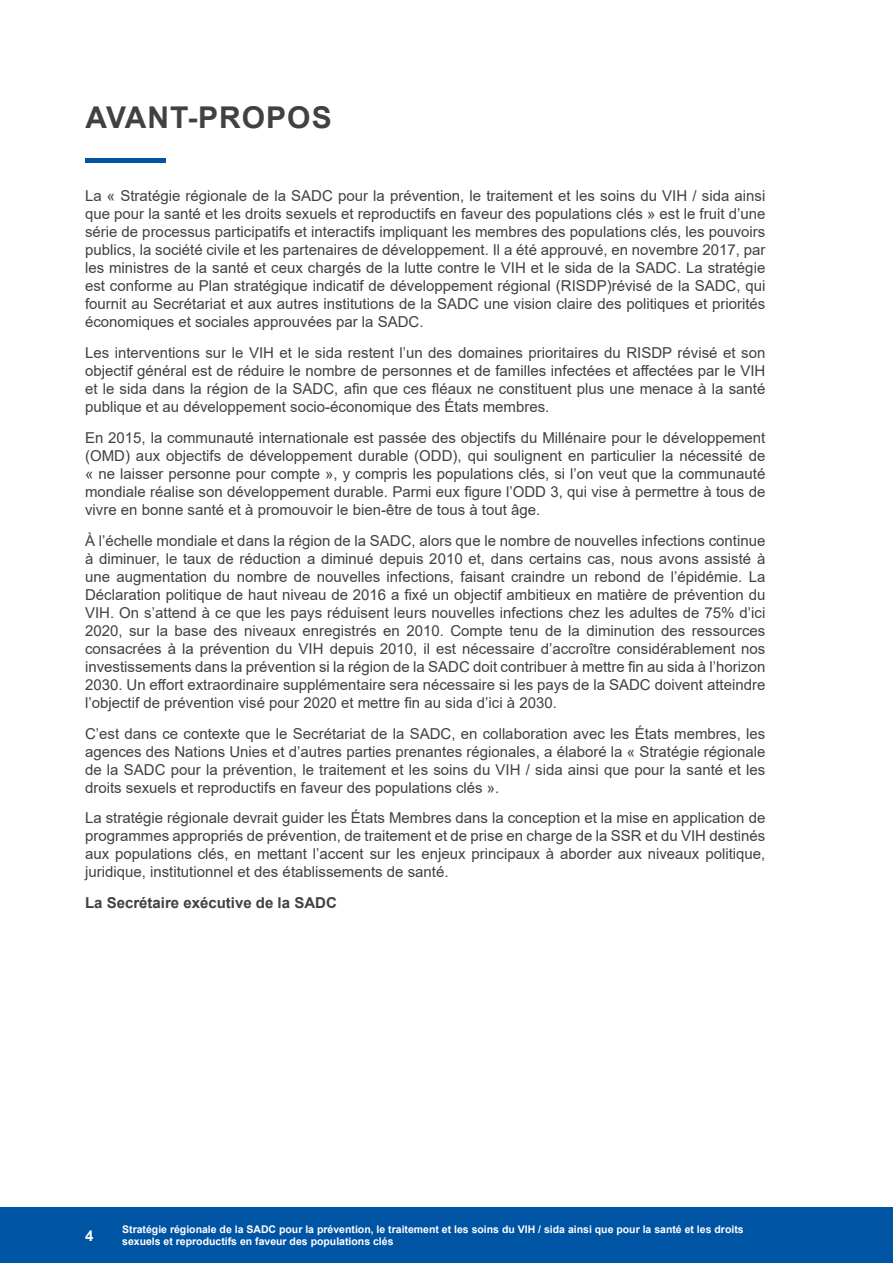
<style>
.page{position:relative;width:893px;height:1263px;background:#fff}
.page>*{position:absolute;margin:0;border:0;box-sizing:border-box;transform-origin:0 0}
.t1{font:700 30px "Arial";letter-spacing:.035em;color:#414042}
.t2{font:15px/18px "Arial";color:#414042;text-align:justify}
.t3{font:700 15px "Arial";color:#414042}
.t4{font:700 15px "Arial";color:#fff}
.t5{font:700 10.5px/12.6px "Arial";color:#fff}
</style>
<div class="page">
<div style="left:0;top:1207px;width:893px;height:56px;background:#0054a4"></div>
<hr style="left:85px;top:159px;width:81px;height:4px;background:#0054a4">
<h1 class="t1" style="left:86px;top:96px;width:248px">AVANT-PROPOS</h1>
<p class="t2" style="left:85px;top:187px;width:682px">La « Stratégie régionale de la SADC pour la prévention, le traitement et les soins du VIH / sida ainsi que pour la santé et les droits sexuels et reproductifs en faveur des populations clés » est le fruit d’une série de processus participatifs et interactifs impliquant les membres des populations clés, les pouvoirs publics, la société civile et les partenaires de développement. Il a été approuvé, en novembre 2017, par les ministres de la santé et ceux chargés de la lutte contre le VIH et le sida de la SADC. La stratégie est conforme au Plan stratégique indicatif de développement régional (RISDP)révisé de la SADC, qui fournit au Secrétariat et aux autres institutions de la SADC une vision claire des politiques et priorités économiques et sociales approuvées par la SADC.</p>
<p class="t2" style="left:85px;top:344px;width:682px">Les interventions sur le VIH et le sida restent l’un des domaines prioritaires du RISDP révisé et son objectif général est de réduire le nombre de personnes et de familles infectées et affectées par le VIH et le sida dans la région de la SADC, afin que ces fléaux ne constituent plus une menace à la santé publique et au développement socio-économique des États membres.</p>
<p class="t2" style="left:85px;top:429px;width:682px">En 2015, la communauté internationale est passée des objectifs du Millénaire pour le développement (OMD) aux objectifs de développement durable (ODD), qui soulignent en particulier la nécessité de « ne laisser personne pour compte », y compris les populations clés, si l’on veut que la communauté mondiale réalise son développement durable. Parmi eux figure l’ODD 3, qui vise à permettre à tous de vivre en bonne santé et à promouvoir le bien-être de tous à tout âge.</p>
<p class="t2" style="left:85px;top:531px;width:682px">À l’échelle mondiale et dans la région de la SADC, alors que le nombre de nouvelles infections continue à diminuer, le taux de réduction a diminué depuis 2010 et, dans certains cas, nous avons assisté à une augmentation du nombre de nouvelles infections, faisant craindre un rebond de l’épidémie. La Déclaration politique de haut niveau de 2016 a fixé un objectif ambitieux en matière de prévention du VIH. On s’attend à ce que les pays réduisent leurs nouvelles infections chez les adultes de 75% d’ici 2020, sur la base des niveaux enregistrés en 2010. Compte tenu de la diminution des ressources consacrées à la prévention du VIH depuis 2010, il est nécessaire d’accroître considérablement nos investissements dans la prévention si la région de la SADC doit contribuer à mettre fin au sida à l’horizon 2030. Un effort extraordinaire supplémentaire sera nécessaire si les pays de la SADC doivent atteindre l’objectif de prévention visé pour 2020 et mettre fin au sida d’ici à 2030.</p>
<p class="t2" style="left:85px;top:724px;width:682px">C’est dans ce contexte que le Secrétariat de la SADC, en collaboration avec les États membres, les agences des Nations Unies et d’autres parties prenantes régionales, a élaboré la « Stratégie régionale de la SADC pour la prévention, le traitement et les soins du VIH / sida ainsi que pour la santé et les droits sexuels et reproductifs en faveur des populations clés ».</p>
<p class="t2" style="left:85px;top:809px;width:682px">La stratégie régionale devrait guider les États Membres dans la conception et la mise en application de programmes appropriés de prévention, de traitement et de prise en charge de la SSR et du VIH destinés aux populations clés, en mettant l’accent sur les enjeux principaux à aborder aux niveaux politique, juridique, institutionnel et des établissements de santé.</p>
<p class="t3" style="left:85px;top:892px;width:253px">La Secrétaire exécutive de la SADC</p>
<p class="t4" style="left:85px;top:1225px;width:10px">4</p>
<p class="t5" style="left:122px;top:1223px;width:623px">Stratégie régionale de la SADC pour la prévention, le traitement et les soins du VIH / sida ainsi que pour la santé et les droits sexuels et reproductifs en faveur des populations clés</p>
</div>
